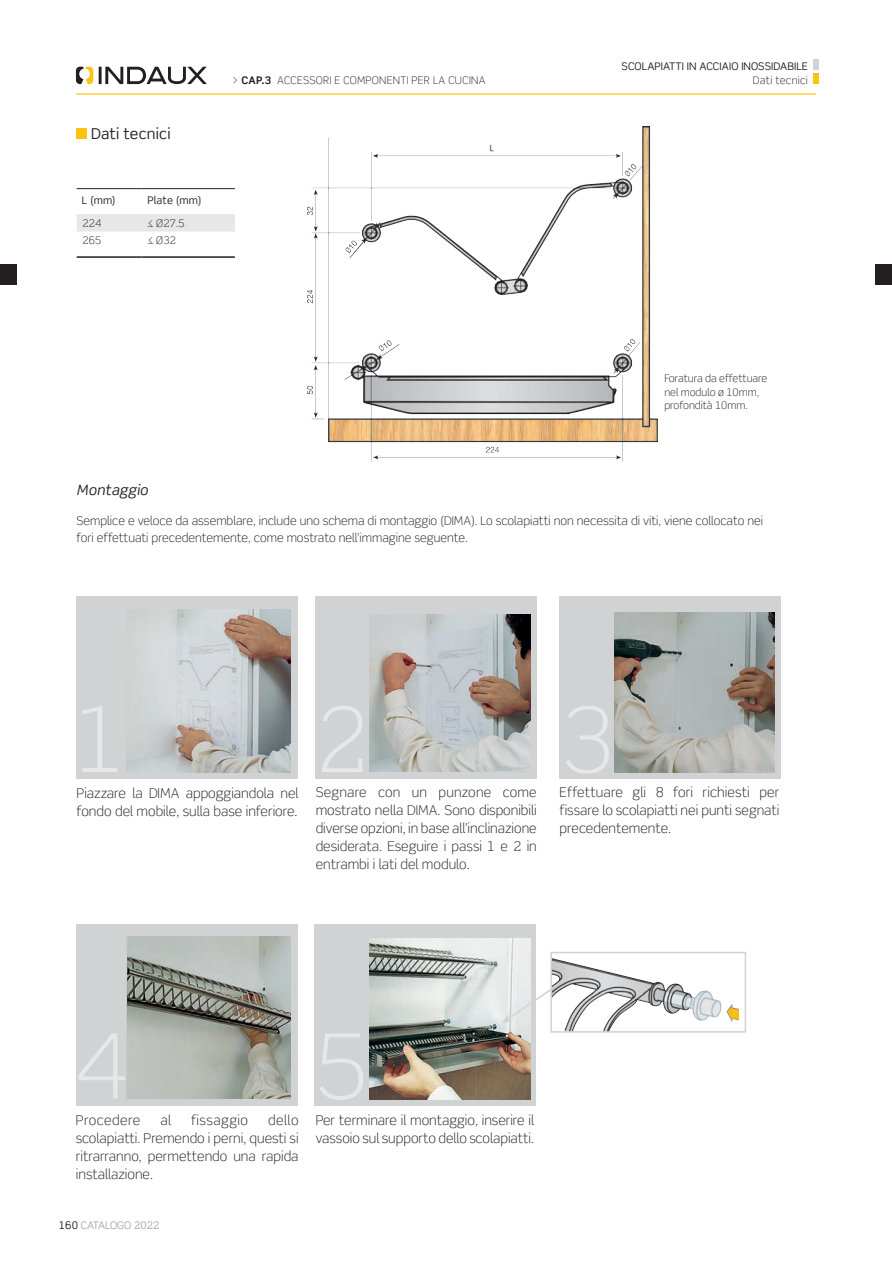
<style>
.page{position:relative;width:892px;height:1264px;background:#fff}
.page>*{position:absolute;margin:0;border:0;box-sizing:border-box;transform-origin:0 0}
.ind__PAGINA_CURSIVA{font:300 90px "Scene Pro";color:#e6e7e9}
.TITULU_2{font:15px "Scene Pro";letter-spacing:.01em;color:#231f20}
.TITULU_3{font:italic 14.25px "Scene Pro";letter-spacing:.01em;color:#231f20}
.texto{font:300 13.5px/18px "Scene Pro";color:#231f20;text-align:justify}
.texto-2{font:300 13.5px "Scene Pro";letter-spacing:.035em;color:#231f20}
.descripción{font:300 12px/16.5px "Scene Pro";color:#231f20}
.notas{font:300 10.5px/13.5px "Scene Pro";color:#231f20}
.notas-2{font:300 10.5px "Scene Pro";letter-spacing:.03em;color:#231f20}
.cab__TITULU_1{font:10.5px "Scene Pro";letter-spacing:.01em;color:#231f20}
.tabl__texto{font:300 10.5px "Scene Pro";letter-spacing:.01em;color:#231f20}
.t1{font:10.5px "Scene Pro";color:#a8a9ad}
.tabl__titulillo{font:10.5px "Scene Pro";letter-spacing:.01em;color:#231f20}
.cab__TITULU_2{font:300 10.5px "Scene Pro";letter-spacing:.03em;color:#231f20}
.s1{font-weight:700}
.s2{color:#231f20}
</style>
<div class="page">
<div style="left:813px;top:59px;width:5px;height:11px;background:#d1d2d4"></div>
<div style="left:813px;top:73px;width:5px;height:11px;background:#fec210"></div>
<hr style="left:76px;top:93px;width:739px;height:2px;background:#fec210">
<svg style="left:99px;top:67px;width:108px;height:17px"></svg>
<svg style="left:76px;top:67px;width:17px;height:17px"></svg>
<div style="left:76px;top:596px;width:221px;height:182px;background:#d1d2d4"></div>
<img style="left:126px;top:610px;width:164px;height:162px">
<div style="left:315px;top:596px;width:222px;height:182px;background:#d1d2d4"></div>
<img style="left:369px;top:614px;width:161px;height:158px">
<div style="left:559px;top:596px;width:221px;height:182px;background:#d1d2d4"></div>
<img style="left:614px;top:612px;width:159px;height:160px">
<div style="left:76px;top:924px;width:221px;height:181px;background:#d1d2d4"></div>
<img style="left:126px;top:937px;width:164px;height:162px">
<div style="left:314px;top:924px;width:221px;height:181px;background:#d1d2d4"></div>
<img style="left:369px;top:938px;width:161px;height:161px">
<img style="left:553px;top:958px;width:185px;height:71px">
<div style="left:550px;top:952px;width:196px;height:80px;border:2px solid #d1d2d4"></div>
<svg style="left:501px;top:983px;width:58px;height:40px"></svg>
<img style="left:307px;top:127px;width:350px;height:334px">
<div style="left:76px;top:128px;width:11px;height:11px;background:#fec210"></div>
<div style="left:77px;top:215px;width:158px;height:17px;background:#e6e7e9"></div>
<hr style="left:77px;top:188px;width:64px;height:1px;background:#231f20">
<hr style="left:141px;top:188px;width:94px;height:1px;background:#231f20">
<hr style="left:77px;top:256px;width:64px;height:2px;background:#231f20">
<hr style="left:141px;top:256px;width:94px;height:2px;background:#231f20">
<hr style="left:77px;top:214px;width:64px;height:1px;background:#e6e7e9">
<hr style="left:141px;top:214px;width:94px;height:1px;background:#e6e7e9">
<div style="left:875px;top:264px;width:16px;height:21px;background:#231f20"></div>
<div style="left:0;top:264px;width:17px;height:21px;background:#231f20"></div>
<p class="TITULU_2" style="left:91px;top:124px;width:81px">Dati tecnici</p>
<p class="tabl__titulillo" style="left:82px;top:194px;width:35px">L (mm)</p>
<p class="tabl__titulillo" style="left:147px;top:194px;width:55px">Plate (mm)</p>
<p class="tabl__texto" style="left:83px;top:217px;width:20px">224</p>
<p class="tabl__texto" style="left:147px;top:217px;width:39px">≤ Ø27.5</p>
<p class="tabl__texto" style="left:83px;top:234px;width:20px">265</p>
<p class="tabl__texto" style="left:147px;top:234px;width:30px">≤ Ø32</p>
<p class="notas-2" style="left:232px;top:74px;width:254px">&gt; <span class="s1">CAP.3</span> ACCESSORI E COMPONENTI PER LA CUCINA</p>
<p class="TITULU_3" style="left:77px;top:481px;width:73px">Montaggio</p>
<p class="cab__TITULU_1" style="left:621px;top:59px;width:188px">SCOLAPIATTI IN ACCIAIO INOSSIDABILE</p>
<p class="cab__TITULU_2" style="left:752px;top:74px;width:56px">Dati tecnici</p>
<p class="notas" style="left:664px;top:372px;width:105px">Foratura da effettuare nel modulo ø 10mm, profondità 10mm.</p>
<p class="descripción" style="left:77px;top:512px;width:688px">Semplice e veloce da assemblare, include uno schema di montaggio (DIMA). Lo scolapiatti non necessita di viti, viene collocato nei fori effettuati precedentemente, come mostrato nell’immagine seguente.</p>
<p class="ind__PAGINA_CURSIVA" style="left:73px;top:685px;width:55px">1</p>
<p class="texto" style="left:77px;top:784px;width:223px">Piazzare la DIMA appoggiandola nel fondo del mobile, sulla base inferiore.</p>
<p class="ind__PAGINA_CURSIVA" style="left:316px;top:685px;width:55px">2</p>
<p class="ind__PAGINA_CURSIVA" style="left:561px;top:685px;width:55px">3</p>
<p class="texto" style="left:315px;top:783px;width:222px">Segnare con un punzone come mostrato nella DIMA. Sono disponibili diverse opzioni, in base all’inclinazione desiderata. Eseguire i passi 1 e 2 in entrambi i lati del modulo.</p>
<p class="texto" style="left:559px;top:783px;width:221px">Effettuare gli 8 fori richiesti per fissare lo scolapiatti nei punti segnati precedentemente.</p>
<p class="ind__PAGINA_CURSIVA" style="left:74px;top:1012px;width:55px">4</p>
<p class="ind__PAGINA_CURSIVA" style="left:316px;top:1012px;width:55px">5</p>
<p class="texto" style="left:76px;top:1111px;width:224px;text-indent:192px">dello scolapiatti. Premendo i perni, questi si ritrarranno, permettendo una rapida installazione.</p>
<p class="texto-2" style="left:76px;top:1112px;width:66px">Procedere</p>
<p class="texto" style="left:160px;top:1111px;width:12px">al</p>
<p class="texto-2" style="left:191px;top:1112px;width:58px">fissaggio</p>
<p class="t1" style="left:59px;top:1218px;width:102px"><span class="s2">160</span> CATALOGO 2022</p>
<p class="texto" style="left:315px;top:1111px;width:220px">Per terminare il montaggio, inserire il vassoio sul supporto dello scolapiatti.</p>
</div>
